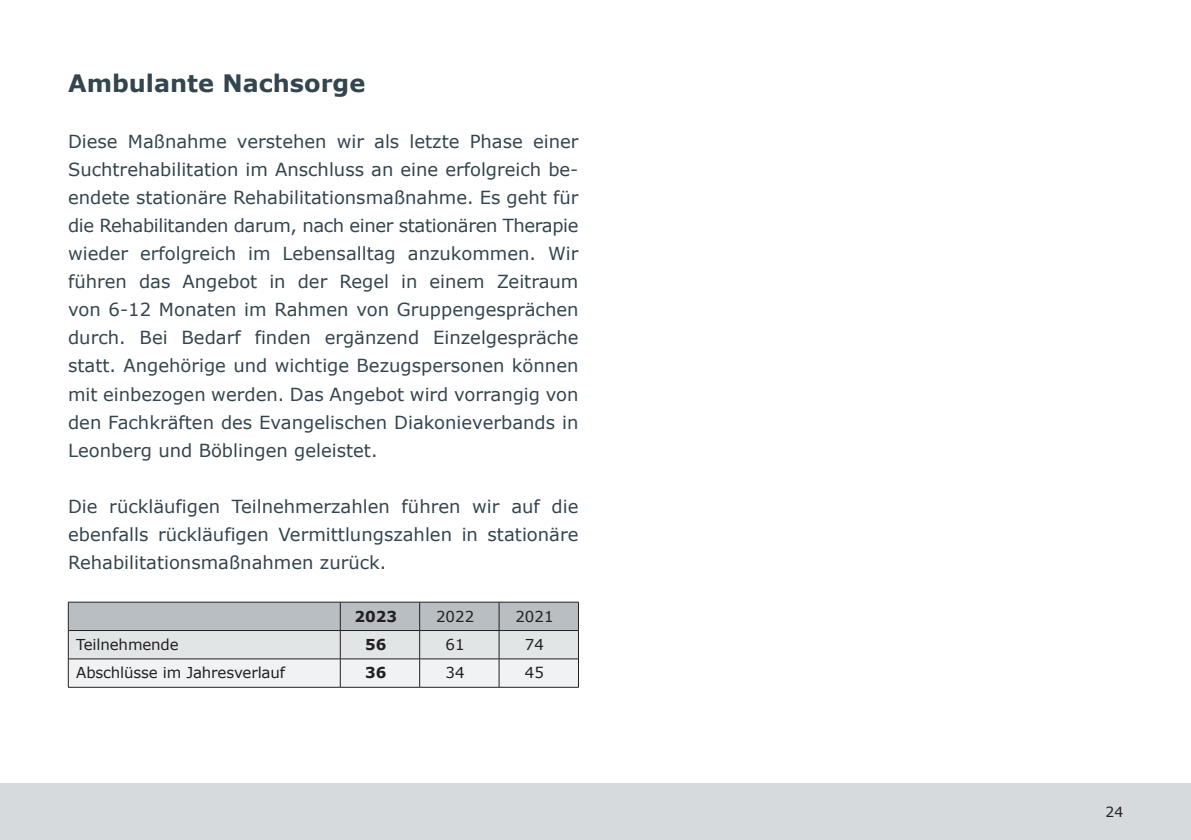
<style>
.page{position:relative;width:1191px;height:840px;background:#fff}
.page>*{position:absolute;margin:0;border:0;box-sizing:border-box;transform-origin:0 0}
.t1{font:700 24px "Verdana";color:#33454e}
.t2{font:18px/28px "Verdana";color:#33454e;text-align:justify}
.t3{font:15px "Verdana";letter-spacing:-.01em;color:#231f20}
.t4{font:700 15px "Verdana";color:#231f20}
.t5{font:14px "Verdana";color:#231f20}
</style>
<div class="page">
<div style="left:0;top:782px;width:1191px;height:57px;background:#d6dadc"></div>
<svg style="left:68px;top:601px;width:511px;height:85px"></svg>
<hr style="left:69px;top:629px;width:271px;height:1px;background:#231f20">
<hr style="left:340px;top:629px;width:80px;height:1px;background:#231f20">
<hr style="left:420px;top:629px;width:79px;height:1px;background:#231f20">
<hr style="left:499px;top:629px;width:79px;height:1px;background:#231f20">
<hr style="left:69px;top:658px;width:271px;height:1px;background:#231f20">
<hr style="left:340px;top:658px;width:80px;height:1px;background:#231f20">
<hr style="left:420px;top:658px;width:79px;height:1px;background:#231f20">
<hr style="left:499px;top:658px;width:79px;height:1px;background:#231f20">
<hr style="left:68px;top:686px;width:272px;height:1px;background:#231f20">
<hr style="left:340px;top:686px;width:80px;height:1px;background:#231f20">
<hr style="left:420px;top:686px;width:79px;height:1px;background:#231f20">
<hr style="left:499px;top:686px;width:80px;height:1px;background:#231f20">
<p class="t1" style="left:68px;top:66px;width:299px">Ambulante Nachsorge</p>
<p class="t2" style="left:68px;top:127px;width:512px">Diese Maßnahme verstehen wir als letzte Phase einer Suchtrehabilitation im Anschluss an eine erfolgreich be&shy;endete stationäre Rehabilitationsmaßnahme. Es geht für die Rehabilitanden darum, nach einer stationären Therapie wieder erfolgreich im Lebensalltag anzukommen. Wir führen das Angebot in der Regel in einem Zeitraum von 6-12 Monaten im Rahmen von Gruppengesprächen durch. Bei Bedarf finden ergänzend Einzelgespräche statt. Angehörige und wichtige Bezugspersonen können mit einbezogen werden. Das Angebot wird vorrangig von den Fachkräften des Evangelischen Diakonieverbands in Leonberg und Böblingen geleistet.</p>
<p class="t2" style="left:68px;top:491px;width:512px">Die rückläufigen Teilnehmerzahlen führen wir auf die ebenfalls rückläufigen Vermittlungszahlen in stationäre Rehabilitationsmaßnahmen zurück.</p>
<p class="t4" style="left:354px;top:605px;width:44px">2023</p>
<p class="t3" style="left:436px;top:605px;width:40px">2022</p>
<p class="t3" style="left:515px;top:605px;width:40px">2021</p>
<p class="t3" style="left:76px;top:634px;width:104px">Teilnehmende</p>
<p class="t4" style="left:365px;top:633px;width:23px">56</p>
<p class="t3" style="left:445px;top:634px;width:21px">61</p>
<p class="t3" style="left:525px;top:634px;width:21px">74</p>
<p class="t3" style="left:76px;top:662px;width:210px">Abschlüsse im Jahresverlauf</p>
<p class="t4" style="left:365px;top:662px;width:23px">36</p>
<p class="t3" style="left:445px;top:662px;width:21px">34</p>
<p class="t3" style="left:525px;top:662px;width:21px">45</p>
<p class="t5" style="left:1105px;top:802px;width:19px">24</p>
</div>
